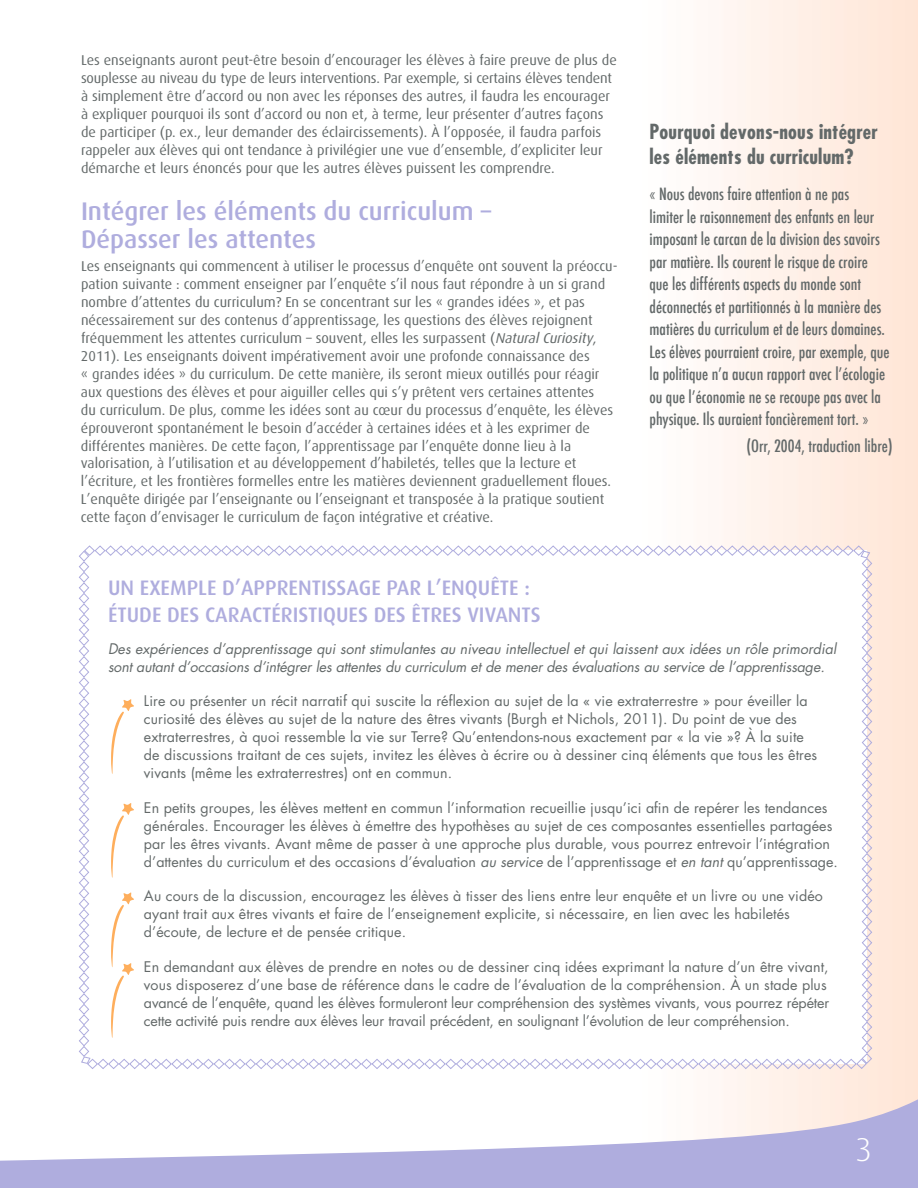
<style>
.page{position:relative;width:918px;height:1188px;background:#fff}
.page>*{position:absolute;margin:0;border:0;box-sizing:border-box;transform-origin:0 0}
.t1{font:300 33px "Dax";color:#fff}
.t2{font:500 25.5px/28.5px "Dax";color:#afadde}
.Pag3_Subhead_AODA{font:500 21px/27px "Dax";color:#afadde}
.t3{font:700 condensed 20.25px/25.5px "Futura";letter-spacing:.01em;color:#636969}
.t4{font:500 condensed 16.5px/22.5px "Futura";color:#636969}
.Page_3_copy_AODA_lis{font:14.25px/18px "Futura";letter-spacing:.005em;color:#636969}
.body_copy_after_H1{font:14.25px/18px "Dax";color:#636969}
.body_copy_more_space{font:14.25px/18px "Dax";color:#636969}
.Page_3_copy_AODA{font:italic 14.25px/18px "Futura";color:#636969}
.s1{font-style:italic}
</style>
<div class="page">
<div style="left:642px;top:0;width:276px;height:1186px;background:linear-gradient(to right,#fff,#ffe5d6)"></div>
<svg style="left:0;top:1089px;width:918px;height:99px"></svg>
<svg style="left:79px;top:545px;width:794px;height:525px"></svg>
<p class="body_copy_more_space" style="left:81px;top:51px;width:537px">Les enseignants auront peut-être besoin d’encourager les élèves à faire preuve de plus de souplesse au niveau du type de leurs interventions. Par exemple, si certains élèves tendent à simplement être d’accord ou non avec les réponses des autres, il faudra les encourager à expliquer pourquoi ils sont d’accord ou non et, à terme, leur présenter d’autres façons de participer (p. ex., leur demander des éclaircissements). À l’opposée, il faudra parfois rappeler aux élèves qui ont tendance à privilégier une vue d’ensemble, d’expliciter leur démarche et leurs énoncés pour que les autres élèves puissent les comprendre.</p>
<h2 class="t2" style="left:81px;top:197px;width:412px">Intégrer les éléments du curriculum –<br>Dépasser les attentes</h2>
<p class="body_copy_after_H1" style="left:81px;top:257px;width:538px">Les enseignants qui commencent à utiliser le processus d’enquête ont souvent la préoccu&shy;pation suivante : comment enseigner par l’enquête s’il nous faut répondre à un si grand nombre d’attentes du curriculum? En se concentrant sur les « grandes idées », et pas nécessairement sur des contenus d’apprentissage, les questions des élèves rejoignent fréquemment les attentes curriculum – souvent, elles les surpassent (<span class="s1">NaturalCuriosity</span>, 2011). Les enseignants doivent impérativement avoir une profonde connaissance des<br>« grandes idées » du curriculum. De cette manière, ils seront mieux outillés pour réagir aux questions des élèves et pour aiguiller celles qui s’y prêtent vers certaines attentes<br>du curriculum. De plus, comme les idées sont au cœur du processus d’enquête, les élèves éprouveront spontanément le besoin d’accéder à certaines idées et à les exprimer de différentes manières. De cette façon, l’apprentissage par l’enquête donne lieu à la valorisation, à l’utilisation et au développement d’habiletés, telles que la lecture et l’écriture, et les frontières formelles entre les matières deviennent graduellement floues.<br>L’enquête dirigée par l’enseignante ou l’enseignant et transposée à la pratique soutient cette façon d’envisager le curriculum de façon intégrative et créative.</p>
<p class="t3" style="left:650px;top:118px;width:230px">Pourquoi devons-nous intégrer les éléments du curriculum?</p>
<p class="t4" style="left:650px;top:183px;width:242px">« Nous devons faire attention à ne pas<br>limiter le raisonnement des enfants en leur imposant le carcan de la division des savoirs par matière. Ils courent le risque de croire que les différents aspects du monde sont déconnectés et partitionnés à la manière des matières du curriculum et de leurs domaines.<br>Les élèves pourraient croire, par exemple, que la politique n’a aucun rapport avec l’écologie ou que l’économie ne se recoupe pas avec la physique. Ils auraient foncièrement tort. »</p>
<p class="t4" style="left:746px;top:435px;width:148px">(Orr, 2004, traduction libre)</p>
<h3 class="Pag3_Subhead_AODA" style="left:108px;top:575px;width:434px">UN EXEMPLE D’APPRENTISSAGE PAR L’ENQUÊTE :<br>ÉTUDE DES CARACTÉRISTIQUES DES ÊTRES VIVANTS</h3>
<p class="Page_3_copy_AODA" style="left:108px;top:640px;width:730px">Des expériences d’apprentissage qui sont stimulantes au niveau intellectuel et qui laissent aux idées un rôle primordial sont autant d’occasions d’intégrer les attentes du curriculum et de mener des évaluations au service de l’apprentissage.</p>
<p class="Page_3_copy_AODA_lis" style="left:144px;top:692px;width:675px">Lire ou présenter un récit narratif qui suscite la réflexion au sujet de la « vie extraterrestre » pour éveiller la curiosité des élèves au sujet de la nature des êtres vivants (Burgh et Nichols, 2011). Du point de vue des extraterrestres, à quoi ressemble la vie sur Terre? Qu’entendons-nous exactement par « la vie »? À la suite de discussions traitant de ces sujets, invitez les élèves à écrire ou à dessiner cinq éléments que tous les êtres vivants (même les extraterrestres) ont en commun.</p>
<p class="Page_3_copy_AODA_lis" style="left:144px;top:799px;width:695px">En petits groupes, les élèves mettent en commun l’information recueillie jusqu’ici afin de repérer les tendances générales. Encourager les élèves à émettre des hypothèses au sujet de ces composantes essentielles partagées par les êtres vivants. Avant même de passer à une approche plus durable, vous pourrez entrevoir l’intégration d’attentes du curriculum et des occasions d’évaluation <span class="s1">au service</span> de l’apprentissage et <span class="s1">en tant</span> qu’apprentissage.</p>
<p class="Page_3_copy_AODA_lis" style="left:144px;top:887px;width:680px">Au cours de la discussion, encouragez les élèves à tisser des liens entre leur enquête et un livre ou une vidéo ayant trait aux êtres vivants et faire de l’enseignement explicite, si nécessaire, en lien avec les habiletés d’écoute, de lecture et de pensée critique.</p>
<p class="Page_3_copy_AODA_lis" style="left:144px;top:958px;width:687px">En demandant aux élèves de prendre en notes ou de dessiner cinq idées exprimant la nature d’un être vivant, vous disposerez d’une base de référence dans le cadre de l’évaluation de la compréhension. À un stade plus avancé de l’enquête, quand les élèves formuleront leur compréhension des systèmes vivants, vous pourrez répéter cette activité puis rendre aux élèves leur travail précédent, en soulignant l’évolution de leur compréhension.</p>
<h1 class="t1" style="left:856px;top:1132px;width:18px">3</h1>
</div>
